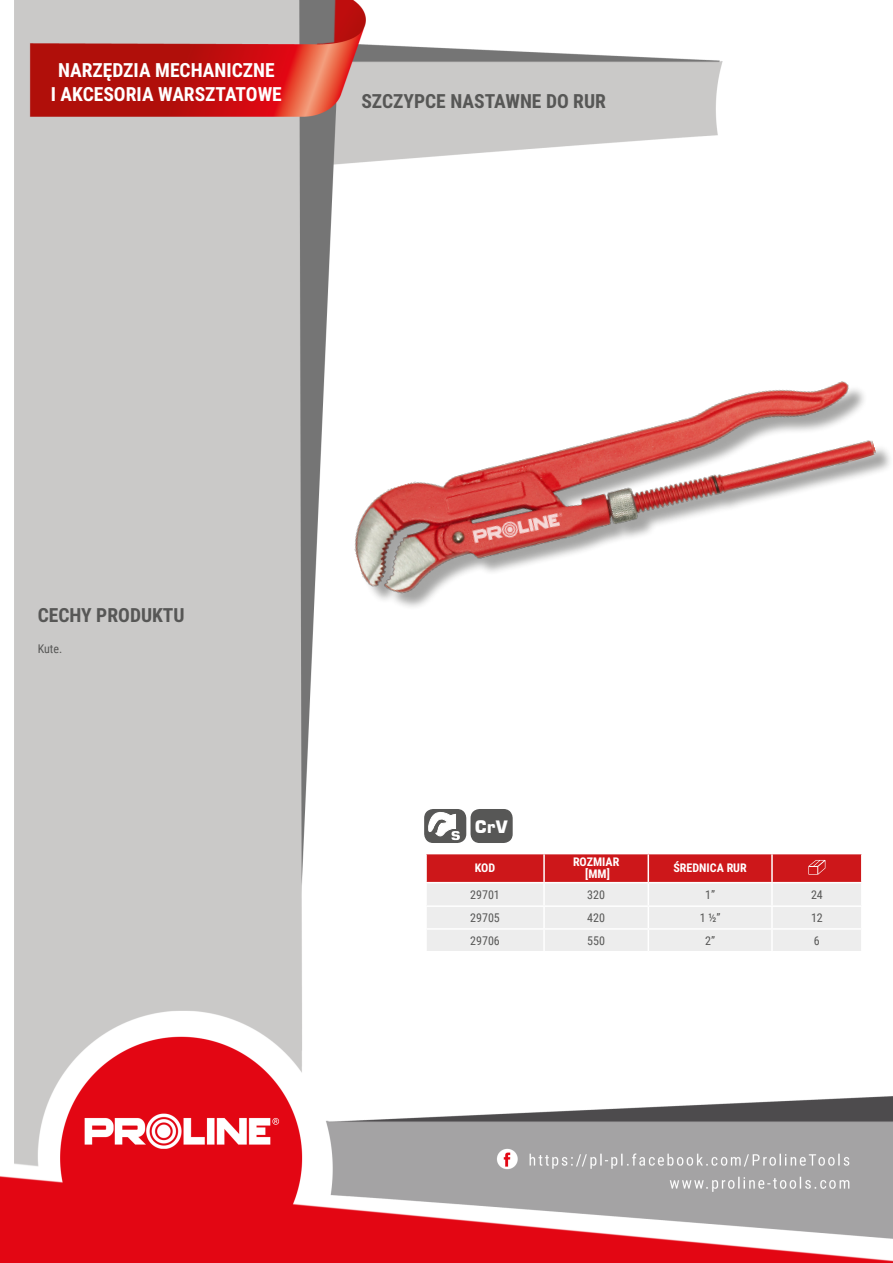
<style>
.page{position:relative;width:893px;height:1263px;background:#fff}
.page>*{position:absolute;margin:0;border:0;box-sizing:border-box;transform-origin:0 0}
.NagĹ_Ăłwek{font:700 19.5px/23.4px "Roboto Condensed";color:#fff;text-align:center}
.Lewo_bez_dzielenia{font:700 19.5px "Roboto Condensed";color:#575756}
.MateriaĹ__CECHY{font:700 19.5px "Roboto Condensed";color:#575756}
.t1{font:700 17.1px "Square 721 BT";color:#fff}
.Center{font:12px "Roboto Condensed";color:#575756}
.Ĺšrodek_bez_dzieleni{font:700 12px "Roboto Condensed";color:#fff}
.Indeks{font:12px "Roboto Condensed";color:#575756}
.Opisy{font:12px "Roboto Condensed";color:#575756}
.Ĺšrodek__wymuszenie{font:700 12px "Roboto Condensed";color:#fff}
.Tabelka_nagĹ_Ăłwek{font:700 12px "Roboto Condensed";color:#fff}
</style>
<div class="page">
<img style="left:0;top:0;width:893px;height:1263px">
<div style="left:358px;top:385px;width:535px;height:226px;background:#fff"></div>
<img style="left:341px;top:354px;width:535px;height:250px">
<hr style="left:425px;top:854px;width:2px;height:28px;background:#fff">
<hr style="left:425px;top:883px;width:2px;height:22px;background:#fff">
<hr style="left:425px;top:907px;width:2px;height:21px;background:#fff">
<hr style="left:425px;top:930px;width:2px;height:21px;background:#fff">
<hr style="left:772px;top:853px;width:91px;height:1px;background:#fff">
<hr style="left:425px;top:853px;width:119px;height:1px;background:#fff">
<hr style="left:425px;top:882px;width:119px;height:1px;background:#fff">
<hr style="left:772px;top:882px;width:91px;height:1px;background:#fff">
<hr style="left:425px;top:905px;width:119px;height:2px;background:#fff">
<hr style="left:772px;top:905px;width:91px;height:2px;background:#fff">
<hr style="left:425px;top:928px;width:119px;height:2px;background:#fff">
<hr style="left:772px;top:928px;width:91px;height:2px;background:#fff">
<hr style="left:425px;top:951px;width:119px;height:1px;background:#fff">
<hr style="left:772px;top:951px;width:91px;height:1px;background:#fff">
<svg style="left:426px;top:853px;width:436px;height:99px;background:#e5b4b5"></svg>
<div style="left:425px;top:810px;width:41px;height:32px;background:#575756;border-radius:8px"></div>
<div style="left:424px;top:809px;width:42px;height:34px;border:1px solid #575756;border-radius:8px"></div>
<svg style="left:427px;top:809px;width:33px;height:31px"></svg>
<div style="left:471px;top:810px;width:41px;height:32px;background:#575756;border-radius:8px"></div>
<div style="left:471px;top:809px;width:42px;height:34px;border:1px solid #575756;border-radius:8px"></div>
<p class="NagĹ_Ăłwek" style="left:51px;top:58px;width:233px">NARZĘDZIA MECHANICZNE<br>I AKCESORIA WARSZTATOWE</p>
<p class="Lewo_bez_dzielenia" style="left:361px;top:88px;width:246px">SZCZYPCE NASTAWNE DO RUR</p>
<p class="MateriaĹ__CECHY" style="left:38px;top:601px;width:148px">CECHY PRODUKTU</p>
<p class="Opisy" style="left:38px;top:640px;width:26px">Kute.</p>
<p class="t1" style="left:475px;top:816px;width:35px">CrV</p>
<p class="Tabelka_nagĹ_Ăłwek" style="left:475px;top:860px;width:22px">KOD</p>
<p class="Ĺšrodek_bez_dzieleni" style="left:573px;top:854px;width:48px">ROZMIAR</p>
<p class="Ĺšrodek__wymuszenie" style="left:585px;top:866px;width:26px">[MM]</p>
<p class="Ĺšrodek_bez_dzieleni" style="left:673px;top:860px;width:75px">ŚREDNICA RUR</p>
<p class="Indeks" style="left:470px;top:886px;width:31px">29701</p>
<p class="Center" style="left:587px;top:886px;width:19px">320</p>
<p class="Center" style="left:705px;top:886px;width:11px">1”</p>
<p class="Center" style="left:811px;top:886px;width:13px">24</p>
<p class="Indeks" style="left:470px;top:909px;width:31px">29705</p>
<p class="Center" style="left:587px;top:909px;width:19px">420</p>
<p class="Center" style="left:700px;top:909px;width:22px">1 ½”</p>
<p class="Center" style="left:811px;top:909px;width:13px">12</p>
<p class="Indeks" style="left:470px;top:932px;width:31px">29706</p>
<p class="Center" style="left:587px;top:932px;width:19px">550</p>
<p class="Center" style="left:705px;top:932px;width:11px">2”</p>
<p class="Center" style="left:814px;top:932px;width:7px">6</p>
</div>
